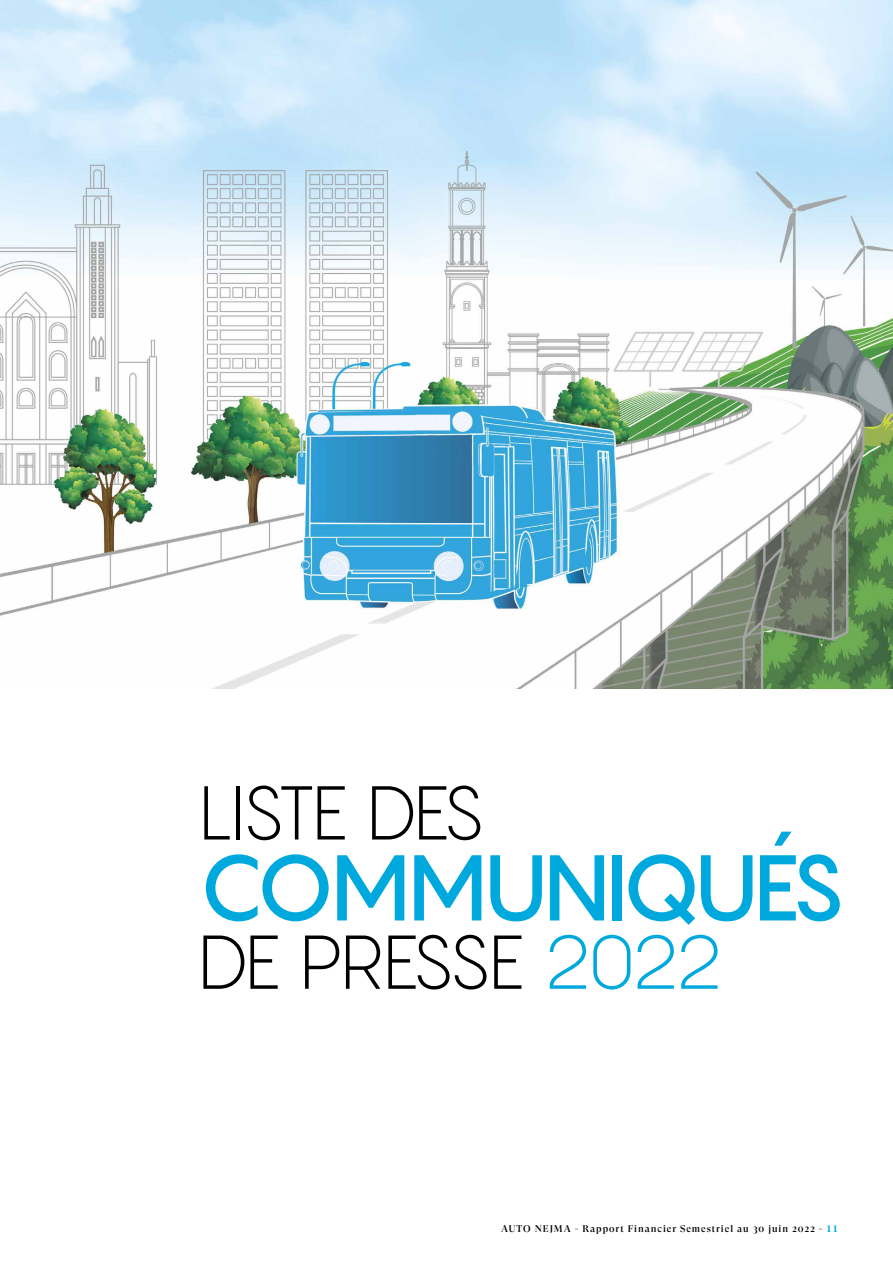
<style>
.page{position:relative;width:893px;height:1263px;background:#fff}
.page>*{position:absolute;margin:0;border:0;box-sizing:border-box;transform-origin:0 0}
.t1{font:500 91.8px "Pangram";letter-spacing:-.06em;color:#00a9dd}
.t2{font:300 75px/149.2px "Pangram";letter-spacing:-.055em;color:#000}
.t3{font:500 9.75px "GT Super Display";letter-spacing:.1em;color:#000}
.s1{color:#00a9dd}
.s2{font-size:12.15px;color:#00a9dd}
</style>
<div class="page">
<img style="left:0;top:0;width:893px;height:689px">
<h2 class="t2" style="left:198px;top:737px;width:527px">LISTE DES<br>DE PRESSE <span class="s1">2022</span></h2>
<h1 class="t1" style="left:198px;top:828px;width:650px">COMMUNIQUÉS</h1>
<p class="t3" style="left:501px;top:1223px;width:338px">AUTO NEJMA - Rapport Financier Semestriel au 30 juin 2022 - <span class="s2">11</span></p>
</div>
